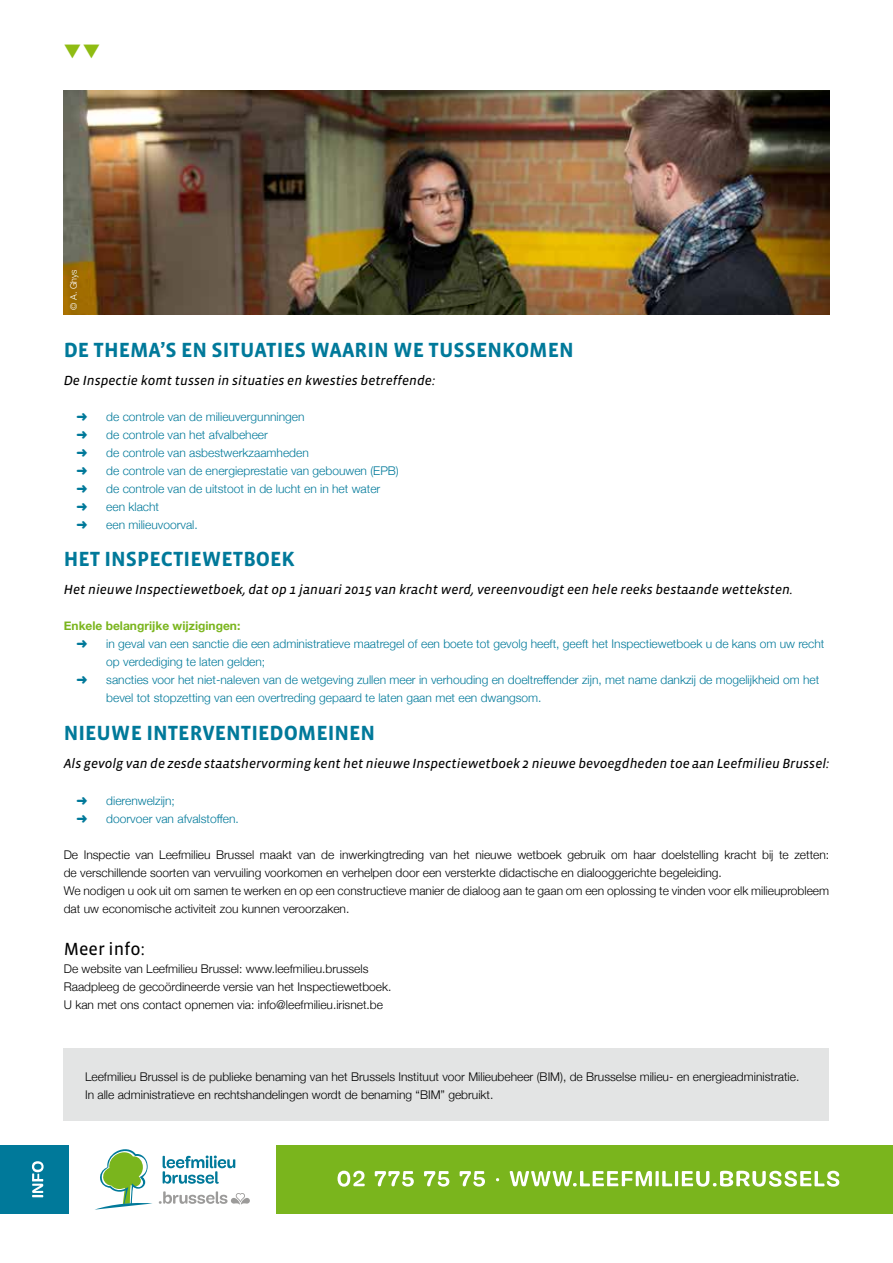
<style>
.page{position:relative;width:893px;height:1263px;background:#fff}
.page>*{position:absolute;margin:0;border:0;box-sizing:border-box;transform-origin:0 0}
.t1{font:700 21px "Vista Sans";color:#00799a}
.t2{font:18px "Vista Sans Reg";color:#000}
.t3{font:italic 13.5px "Vista Sans Reg";color:#000}
.t4{font:300 12px/18px "Helvetica Neue";color:#000}
.t5{font:300 12px/18px "Helvetica Neue";color:#00799a}
.t6{font:700 12px "Helvetica Neue";color:#7ab51d}
.t7{font:300 9px "Helvetica Neue";color:#fff}
</style>
<div class="page">
<img style="left:64px;top:90px;width:765px;height:225px">
<div style="left:64px;top:1048px;width:765px;height:72px;background:#e3e4e4"></div>
<div style="left:0;top:1145px;width:68px;height:68px;background:#00799a"></div>
<div style="left:276px;top:1145px;width:617px;height:68px;background:#7ab51d"></div>
<svg style="left:337px;top:1171px;width:28px;height:15px"></svg>
<svg style="left:375px;top:1171px;width:39px;height:15px"></svg>
<svg style="left:424px;top:1171px;width:25px;height:15px"></svg>
<svg style="left:460px;top:1171px;width:25px;height:15px"></svg>
<svg style="left:510px;top:1171px;width:329px;height:16px"></svg>
<svg style="left:32px;top:1161px;width:12px;height:36px"></svg>
<svg style="left:97px;top:1149px;width:55px;height:60px"></svg>
<svg style="left:163px;top:1155px;width:72px;height:29px"></svg>
<svg style="left:159px;top:1191px;width:91px;height:13px"></svg>
<p class="t7" style="left:66px;top:310px;width:42px;rotate:-90deg">© A. Ghys</p>
<h1 class="t1" style="left:64px;top:339px;width:511px">DE THEMA’S EN SITUATIES WAARIN WE TUSSENKOMEN</h1>
<p class="t3" style="left:64px;top:373px;width:373px">De Inspectie komt tussen in situaties en kwesties betreffende:</p>
<p class="t5" style="left:106px;top:407px;width:200px">de controle van de milieuvergunningen</p>
<p class="t5" style="left:106px;top:425px;width:163px">de controle van het afvalbeheer</p>
<p class="t5" style="left:106px;top:443px;width:204px">de controle van asbestwerkzaamheden</p>
<p class="t5" style="left:106px;top:461px;width:294px">de controle van de energieprestatie van gebouwen (EPB)</p>
<p class="t5" style="left:106px;top:479px;width:276px">de controle van de uitstoot in de lucht en in het water</p>
<p class="t5" style="left:106px;top:497px;width:54px">een klacht</p>
<p class="t5" style="left:106px;top:515px;width:93px">een milieuvoorval.</p>
<h1 class="t1" style="left:64px;top:549px;width:233px">HET INSPECTIEWETBOEK</h1>
<p class="t3" style="left:64px;top:583px;width:731px">Het nieuwe Inspectiewetboek, dat op 1 januari 2015 van kracht werd, vereenvoudigt een hele reeks bestaande wetteksten.</p>
<p class="t6" style="left:64px;top:617px;width:178px">Enkele belangrijke wijzigingen:</p>
<p class="t5" style="left:106px;top:634px;width:720px">in geval van een sanctie die een administratieve maatregel of een boete tot gevolg heeft, geeft het Inspectiewetboek u de kans om uw recht op verdediging te laten gelden;</p>
<p class="t5" style="left:106px;top:670px;width:715px">sancties voor het niet-naleven van de wetgeving zullen meer in verhouding en doeltreffender zijn, met name dankzij de mogelijkheid om het bevel tot stopzetting van een overtreding gepaard te laten gaan met een dwangsom.</p>
<h1 class="t1" style="left:64px;top:722px;width:313px">NIEUWE INTERVENTIEDOMEINEN</h1>
<p class="t3" style="left:64px;top:756px;width:767px">Als gevolg van de zesde staatshervorming kent het nieuwe Inspectiewetboek 2 nieuwe bevoegdheden toe aan Leefmilieu Brussel:</p>
<p class="t5" style="left:106px;top:791px;width:70px">dierenwelzijn;</p>
<p class="t5" style="left:106px;top:809px;width:134px">doorvoer van afvalstoffen.</p>
<p class="t4" style="left:64px;top:845px;width:767px">De Inspectie van Leefmilieu Brussel maakt van de inwerkingtreding van het nieuwe wetboek gebruik om haar doelstelling kracht bij te zetten: de verschillende soorten van vervuiling voorkomen en verhelpen door een versterkte didactische en dialooggerichte begeleiding.<br>We nodigen u ook uit om samen te werken en op een constructieve manier de dialoog aan te gaan om een oplossing te vinden voor elk milieuprobleem dat uw economische activiteit zou kunnen veroorzaken.</p>
<h2 class="t2" style="left:64px;top:940px;width:83px">Meer info:</h2>
<p class="t4" style="left:64px;top:959px;width:329px">De website van Leefmilieu Brussel: www.leefmilieu.brussels<br>Raadpleeg de gecoördineerde versie van het Inspectiewetboek.<br>U kan met ons contact opnemen via: info@leefmilieu.irisnet.be</p>
<p class="t4" style="left:85px;top:1067px;width:716px">Leefmilieu Brussel is de publieke benaming van het Brussels Instituut voor Milieubeheer (BIM), de Brusselse milieu- en energieadministratie.<br>In alle administratieve en rechtshandelingen wordt de benaming “BIM” gebruikt.</p>
</div>
